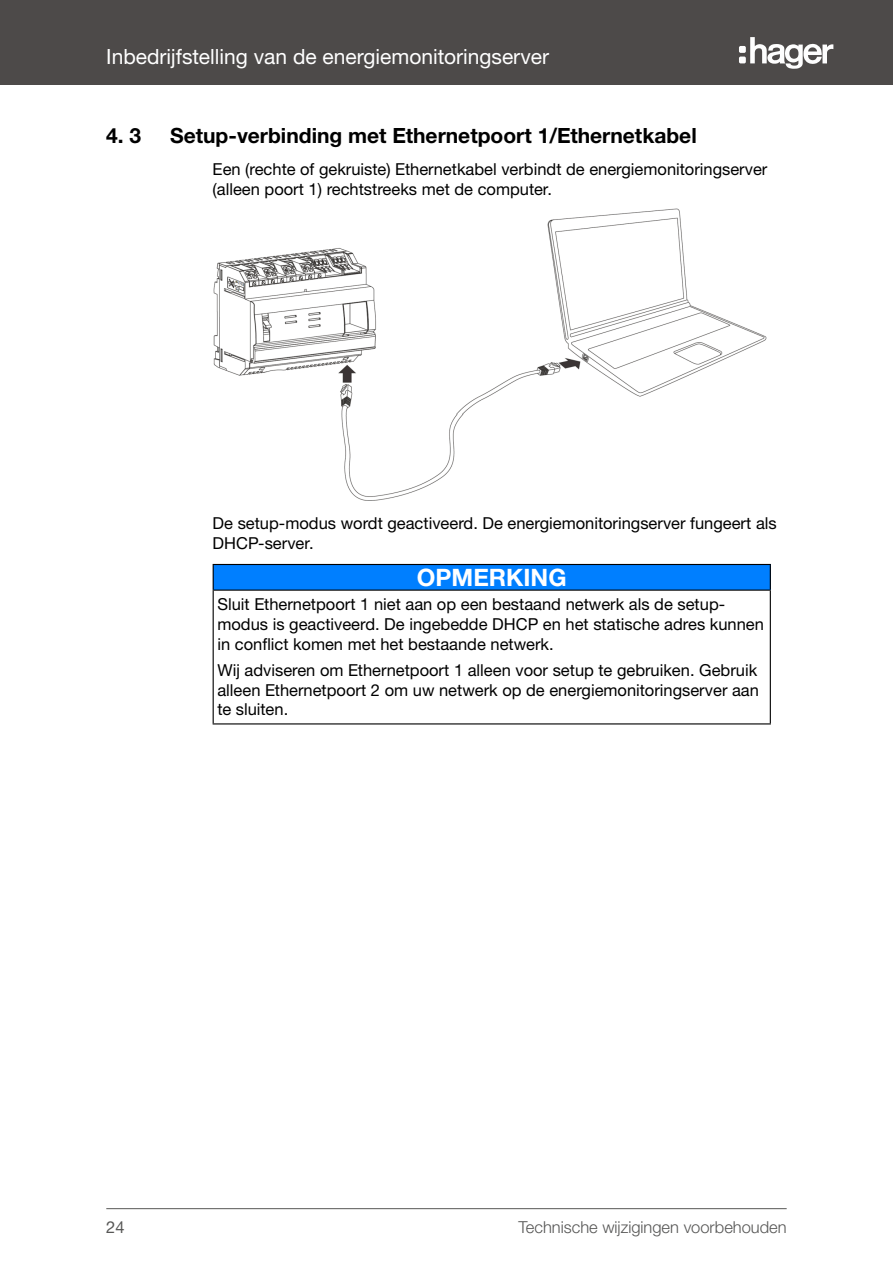
<style>
.page{position:relative;width:893px;height:1263px;background:#fff}
.page>*{position:absolute;margin:0;border:0;box-sizing:border-box;transform-origin:0 0}
.Signalwort_weiß{font:700 24px "Helvetica Neue LTW1 G";color:#fff}
.t1{font:700 21px "Helvetica Neue LTW1 G";color:#000}
.t2{font:21px "Helvetica Neue LTW1 G";color:#fff}
.Table_Body_Text{font:16.5px/19.8px "Helvetica Neue LTW1 G";color:#000}
.Body_Text{font:16.5px/19.8px "Helvetica Neue LTW1 G";color:#000}
.t3{font:300 16.5px "Helvetica Neue LTW1 G";color:#575756}
.t4{font:16.5px "Helvetica Neue LTW1 G";color:#575756}
</style>
<div class="page">
<div style="left:0;top:0;width:893px;height:85px;background:#4d4a49"></div>
<svg style="left:750px;top:37px;width:83px;height:32px"></svg>
<div style="left:739px;top:46px;width:7px;height:7px;background:#fefefe;border-radius:2px"></div>
<div style="left:739px;top:57px;width:7px;height:6px;background:#fefefe;border-radius:2px"></div>
<hr style="left:106px;top:1208px;width:681px;height:1px;background:#575756">
<img style="left:213px;top:208px;width:553px;height:292px">
<div style="left:213px;top:564px;width:557px;height:26px;background:#007fff"></div>
<hr style="left:213px;top:564px;width:558px;height:1px;background:#000">
<svg style="left:213px;top:565px;width:1px;height:24px"></svg>
<svg style="left:770px;top:565px;width:1px;height:24px"></svg>
<hr style="left:213px;top:589px;width:558px;height:2px;background:#000">
<hr style="left:213px;top:591px;width:1px;height:132px;background:#000">
<hr style="left:770px;top:591px;width:1px;height:132px;background:#000">
<hr style="left:213px;top:723px;width:558px;height:1px;background:#000">
<p class="t2" style="left:106px;top:44px;width:69px">Inbedrijfste</p>
<p class="t2" style="left:215px;top:44px;width:16px">llingvandeenergiemonitoringserve</p>
<p class="t1" style="left:106px;top:122px;width:37px">4. 3</p>
<p class="t1" style="left:170px;top:122px;width:528px">Setup-verbinding met Ethernetpoort 1/Ethernetkabel</p>
<p class="Body_Text" style="left:213px;top:159px;width:556px">Een (rechte of gekruiste) Ethernetkabel verbindt de energiemonitoringserver (alleen poort 1) rechtstreeks met de computer.</p>
<p class="Body_Text" style="left:213px;top:513px;width:566px">De setup-modus wordt geactiveerd. De energiemonitoringserver fungeert als<br>DHCP-server.</p>
<p class="Signalwort_weiß" style="left:417px;top:562px;width:151px">OPMERKING</p>
<p class="Table_Body_Text" style="left:217px;top:594px;width:548px">Sluit Ethernetpoort 1 niet aan op een bestaand netwerk als de setup&shy;modus is geactiveerd. De ingebedde DHCP en het statische adres kunnen in conflict komen met het bestaande netwerk.</p>
<p class="Table_Body_Text" style="left:217px;top:660px;width:543px;text-align:justify">Wij adviseren om Ethernetpoort 1 alleen voor setup te gebruiken. Gebruik alleen Ethernetpoort 2 om uw netwerk op de energiemonitoringserver aan te sluiten.</p>
<p class="t4" style="left:106px;top:1217px;width:20px">24</p>
<p class="t3" style="left:518px;top:1217px;width:270px">Technische wijzigingen voorbehouden</p>
</div>
